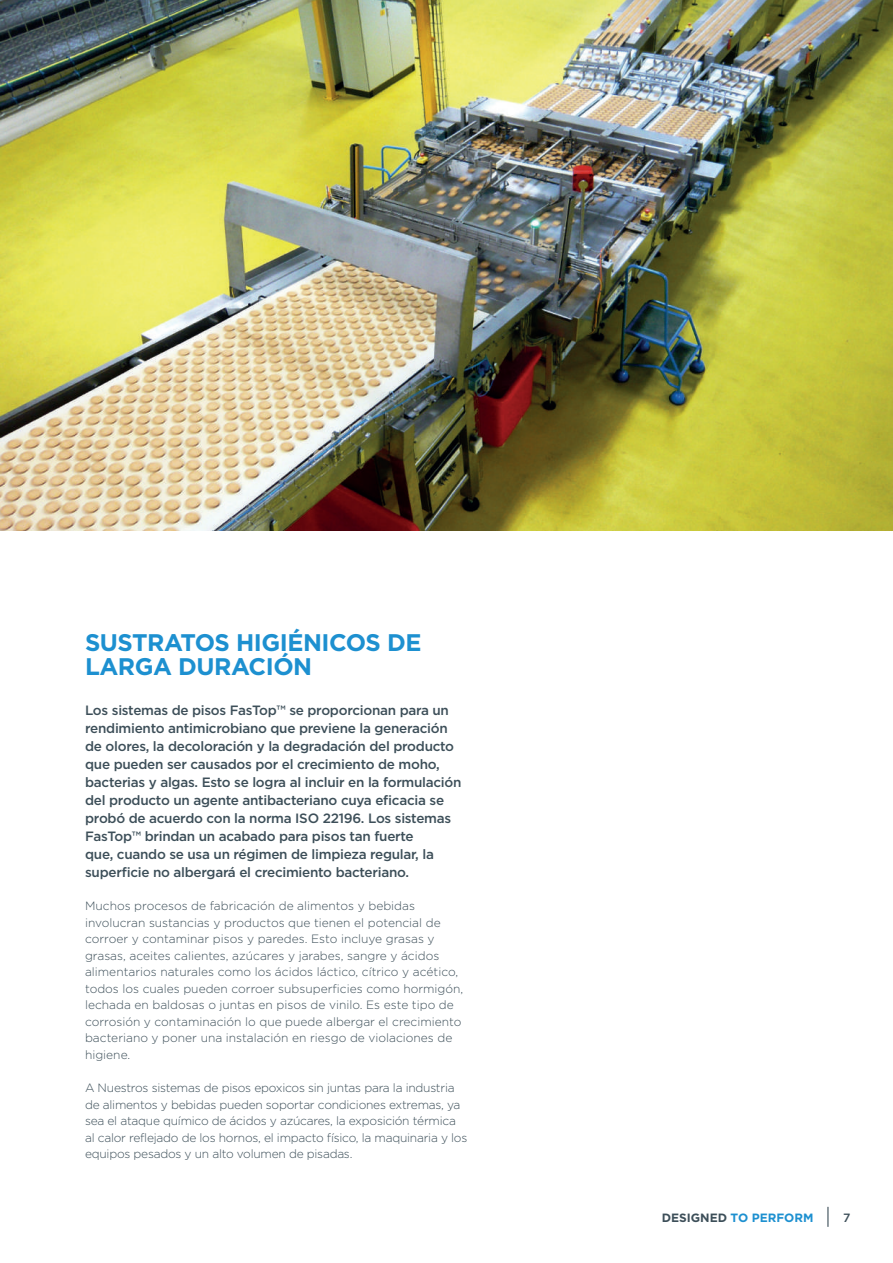
<style>
.page{position:relative;width:893px;height:1263px;background:#fff}
.page>*{position:absolute;margin:0;border:0;box-sizing:border-box;transform-origin:0 0}
.t1{font:700 24px/24px "Gotham";letter-spacing:-.02em;color:#1d90d0}
.t2{font:500 13.5px/18px "Gotham";letter-spacing:-.02em;color:#3d4f59}
.t3{font:300 12px/16.5px "Gotham";color:#3d4f59}
.t4{font:300 12px/16.5px "Gotham";letter-spacing:-.02em;color:#3d4f59}
.t5{font:700 12px "Gotham";color:#1d90d0}
.t6{font:500 12px "Gotham";color:#3d4f59}
.s1{color:#3d4f59}
</style>
<div class="page">
<img style="left:0;top:0;width:893px;height:531px">
<svg style="left:827px;top:1207px;width:1px;height:20px"></svg>
<h1 class="t1" style="left:85px;top:630px;width:338px">SUSTRATOS HIGIÉNICOS DE<br>LARGA DURACIÓN</h1>
<p class="t2" style="left:85px;top:701px;width:378px">Los sistemas de pisos FasTop™ se proporcionan para un rendimiento antimicrobiano que previene la generación de olores, la decoloración y la degradación del producto que pueden ser causados por el crecimiento de moho, bacterias y algas. Esto se logra al incluir en la formulación del producto un agente antibacteriano cuya eficacia se probó de acuerdo con la norma ISO 22196. Los sistemas FasTop™ brindan un acabado para pisos tan fuerte<br>que, cuando se usa un régimen de limpieza regular, la superficie no albergará el crecimiento bacteriano.</p>
<p class="t3" style="left:85px;top:898px;width:380px">Muchos procesos de fabricación de alimentos y bebidas involucran sustancias y productos que tienen el potencial de corroer y contaminar pisos y paredes. Esto incluye grasas y grasas, aceites calientes, azúcares y jarabes, sangre y ácidos alimentarios naturales como los ácidos láctico, cítrico y acético, todos los cuales pueden corroer subsuperficies como hormigón, lechada en baldosas o juntas en pisos de vinilo. Es este tipo de corrosión y contaminación lo que puede albergar el crecimiento bacteriano y poner una instalación en riesgo de violaciones de higiene.</p>
<p class="t4" style="left:85px;top:1080px;width:384px">A Nuestros sistemas de pisos epoxicos sin juntas para la industria de alimentos y bebidas pueden soportar condiciones extremas, ya sea el ataque químico de ácidos y azúcares, la exposición térmica al calor reflejado de los hornos, el impacto físico, la maquinaria y los equipos pesados y un alto volumen de pisadas.</p>
<p class="t5" style="left:662px;top:1210px;width:153px"><span class="s1">DESIGNED</span> TO PERFORM</p>
<p class="t6" style="left:843px;top:1209px;width:9px">7</p>
</div>
